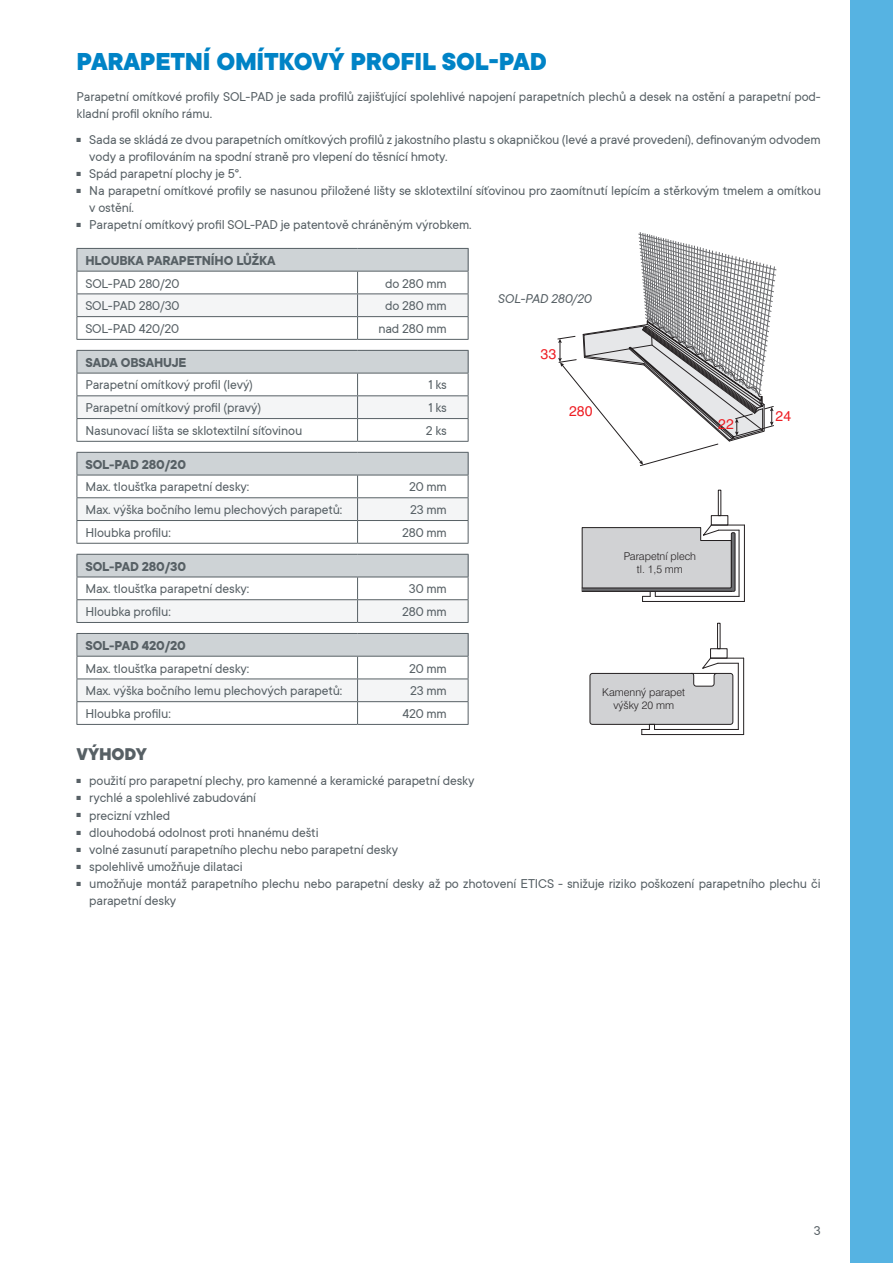
<style>
.page{position:relative;width:893px;height:1263px;background:#fff}
.page>*{position:absolute;margin:0;border:0;box-sizing:border-box;transform-origin:0 0}
.t1{font:800 27px "TT Commons";letter-spacing:-.01em;color:#0083c6}
.t2{font:800 18.75px "TT Commons";color:#576065}
.t3{font:14.25px/17.1px "TT Commons";letter-spacing:-.01em;color:#576065}
.t4{font:700 14.25px "TT Commons";letter-spacing:-.01em;color:#576065}
.t5{font:italic 14.25px "TT Commons";letter-spacing:-.01em;color:#576065}
.t6{font:14.1px "Helvetica CE";color:#ee1d23}
.t7{font:300 10.8px/12.9px "Swiss 721 BTCE";color:#231f20;text-align:center}
</style>
<div class="page">
<div style="left:850px;top:0;width:43px;height:1263px;background:#56b3e2"></div>
<hr style="left:77px;top:248px;width:281px;height:1px;background:#576065">
<hr style="left:358px;top:248px;width:110px;height:1px;background:#576065">
<svg style="left:77px;top:249px;width:392px;height:90px"></svg>
<hr style="left:77px;top:339px;width:281px;height:1px;background:#576065">
<hr style="left:358px;top:339px;width:110px;height:1px;background:#576065">
<hr style="left:77px;top:350px;width:281px;height:1px;background:#576065">
<hr style="left:358px;top:350px;width:110px;height:1px;background:#576065">
<svg style="left:77px;top:351px;width:392px;height:90px"></svg>
<hr style="left:77px;top:441px;width:281px;height:1px;background:#576065">
<hr style="left:358px;top:441px;width:110px;height:1px;background:#576065">
<hr style="left:77px;top:452px;width:281px;height:1px;background:#576065">
<hr style="left:358px;top:452px;width:110px;height:1px;background:#576065">
<svg style="left:77px;top:453px;width:392px;height:90px"></svg>
<hr style="left:77px;top:543px;width:281px;height:1px;background:#576065">
<hr style="left:358px;top:543px;width:110px;height:1px;background:#576065">
<hr style="left:77px;top:554px;width:281px;height:1px;background:#576065">
<hr style="left:358px;top:554px;width:110px;height:1px;background:#576065">
<svg style="left:77px;top:555px;width:392px;height:67px"></svg>
<hr style="left:77px;top:622px;width:281px;height:1px;background:#576065">
<hr style="left:358px;top:622px;width:110px;height:1px;background:#576065">
<hr style="left:77px;top:633px;width:281px;height:1px;background:#576065">
<hr style="left:358px;top:633px;width:110px;height:1px;background:#576065">
<svg style="left:77px;top:634px;width:392px;height:90px"></svg>
<hr style="left:77px;top:724px;width:281px;height:1px;background:#576065">
<hr style="left:358px;top:724px;width:110px;height:1px;background:#576065">
<svg style="left:558px;top:232px;width:219px;height:234px"></svg>
<hr style="left:710px;top:658px;width:34px;height:1px;background:#231f20">
<hr style="left:743px;top:658px;width:1px;height:76px;background:#231f20">
<hr style="left:738px;top:663px;width:1px;height:66px;background:#231f20">
<svg style="left:589px;top:657px;width:149px;height:77px"></svg>
<hr style="left:642px;top:734px;width:102px;height:1px;background:#231f20">
<div style="left:710px;top:648px;width:17px;height:10px;border:1px solid #231f20"></div>
<div style="left:717px;top:623px;width:3px;height:26px;border:1px solid #231f20"></div>
<hr style="left:711px;top:525px;width:33px;height:1px;background:#231f20">
<hr style="left:744px;top:525px;width:1px;height:76px;background:#231f20">
<hr style="left:739px;top:530px;width:1px;height:66px;background:#231f20">
<hr style="left:642px;top:601px;width:102px;height:1px;background:#231f20">
<div style="left:711px;top:515px;width:17px;height:10px;border:1px solid #231f20"></div>
<div style="left:718px;top:490px;width:3px;height:26px;border:1px solid #231f20"></div>
<svg style="left:582px;top:524px;width:157px;height:77px"></svg>
<h1 class="t1" style="left:77px;top:46px;width:31px">PARAPETNÍ</h1>
<h1 class="t1" style="left:216px;top:46px;width:17px">OMÍTKO</h1>
<h1 class="t1" style="left:312px;top:46px;width:56px">VÝ PRO</h1>
<h1 class="t1" style="left:400px;top:46px;width:146px">FIL SOL-‑PAD</h1>
<p class="t3" style="left:77px;top:88px;width:746px">Parapetní omítkové profily SOL‑PAD je sada profilů zajišťující spolehlivé napojení parapetních plechů a desek na ostění a parapetní pod&shy;kladní profil okního rámu.</p>
<p class="t3" style="left:89px;top:131px;width:733px">Sada se skládá ze dvou parapetních omítkových profilů z jakostního plastu s okapničkou (levé a pravé provedení), definovaným odvodem vody a profilováním na spodní straně pro vlepení do těsnící hmoty.<br>Spád parapetní plochy je 5°.<br>Na parapetní omítkové profily se nasunou přiložené lišty se sklotextilní síťovinou pro zaomítnutí lepícím a stěrkovým tmelem a omítkou v ostění.<br>Parapetní omítkový profil SOL‑PAD je patentově chráněným výrobkem.</p>
<p class="t4" style="left:85px;top:252px;width:192px">HLOUBKA PARAPETNÍHO LŮŽKA</p>
<p class="t3" style="left:85px;top:275px;width:95px">SOL‑PAD 280/20</p>
<p class="t3" style="left:385px;top:275px;width:63px">do 280 mm</p>
<p class="t3" style="left:85px;top:297px;width:96px">SOL‑PAD 280/30</p>
<p class="t3" style="left:385px;top:297px;width:63px">do 280 mm</p>
<p class="t3" style="left:85px;top:320px;width:95px">SOL‑PAD 420/20</p>
<p class="t3" style="left:378px;top:320px;width:70px">nad 280 mm</p>
<p class="t4" style="left:85px;top:354px;width:103px">SADA OBSAHUJE</p>
<p class="t3" style="left:85px;top:377px;width:169px">Parapetní omítkový profil (levý)</p>
<p class="t3" style="left:428px;top:377px;width:20px">1 ks</p>
<p class="t3" style="left:85px;top:399px;width:177px">Parapetní omítkový profil (pravý)</p>
<p class="t3" style="left:428px;top:399px;width:20px">1 ks</p>
<p class="t3" style="left:85px;top:422px;width:218px">Nasunovací lišta se sklotextilní síťovinou</p>
<p class="t3" style="left:426px;top:422px;width:22px">2 ks</p>
<p class="t4" style="left:85px;top:456px;width:102px">SOL‑PAD 280/20</p>
<p class="t3" style="left:85px;top:479px;width:165px">Max. tloušťka parapetní desky:</p>
<p class="t3" style="left:409px;top:479px;width:39px">20 mm</p>
<p class="t3" style="left:85px;top:501px;width:258px">Max. výška bočního lemu plechových parapetů:</p>
<p class="t3" style="left:410px;top:501px;width:38px">23 mm</p>
<p class="t3" style="left:85px;top:524px;width:87px">Hloubka profilu:</p>
<p class="t3" style="left:402px;top:524px;width:46px">280 mm</p>
<p class="t4" style="left:85px;top:558px;width:102px">SOL‑PAD 280/30</p>
<p class="t3" style="left:85px;top:580px;width:165px">Max. tloušťka parapetní desky:</p>
<p class="t3" style="left:409px;top:580px;width:39px">30 mm</p>
<p class="t3" style="left:85px;top:603px;width:87px">Hloubka profilu:</p>
<p class="t3" style="left:402px;top:603px;width:46px">280 mm</p>
<p class="t4" style="left:85px;top:637px;width:102px">SOL‑PAD 420/20</p>
<p class="t3" style="left:85px;top:660px;width:165px">Max. tloušťka parapetní desky:</p>
<p class="t3" style="left:409px;top:660px;width:39px">20 mm</p>
<p class="t3" style="left:85px;top:682px;width:258px">Max. výška bočního lemu plechových parapetů:</p>
<p class="t3" style="left:410px;top:682px;width:38px">23 mm</p>
<p class="t3" style="left:85px;top:705px;width:87px">Hloubka profilu:</p>
<p class="t3" style="left:402px;top:705px;width:46px">420 mm</p>
<h2 class="t2" style="left:77px;top:743px;width:72px">VÝHODY</h2>
<p class="t3" style="left:89px;top:772px;width:733px">použití pro parapetní plechy, pro kamenné a keramické parapetní desky<br>rychlé a spolehlivé zabudování<br>precizní vzhled<br>dlouhodobá odolnost proti hnanému dešti<br>volné zasunutí parapetního plechu nebo parapetní desky<br>spolehlivě umožňuje dilataci<br>umožňuje montáž parapetního plechu nebo parapetní desky až po zhotovení ETICS - snižuje riziko poškození parapetního plechu či parapetní desky</p>
<p class="t5" style="left:497px;top:291px;width:95px">SOL‑PAD 280/20</p>
<p class="t6" style="left:540px;top:346px;width:17px">33</p>
<p class="t6" style="left:569px;top:403px;width:25px">280</p>
<p class="t6" style="left:776px;top:407px;width:17px">24</p>
<p class="t6" style="left:718px;top:416px;width:17px">22</p>
<p class="t7" style="left:624px;top:549px;width:74px">Parapetní plech tl. 1,5 mm</p>
<p class="t7" style="left:602px;top:685px;width:84px">Kamenný parapet výšky 20 mm</p>
<p class="t3" style="left:814px;top:1222px;width:8px">3</p>
</div>
